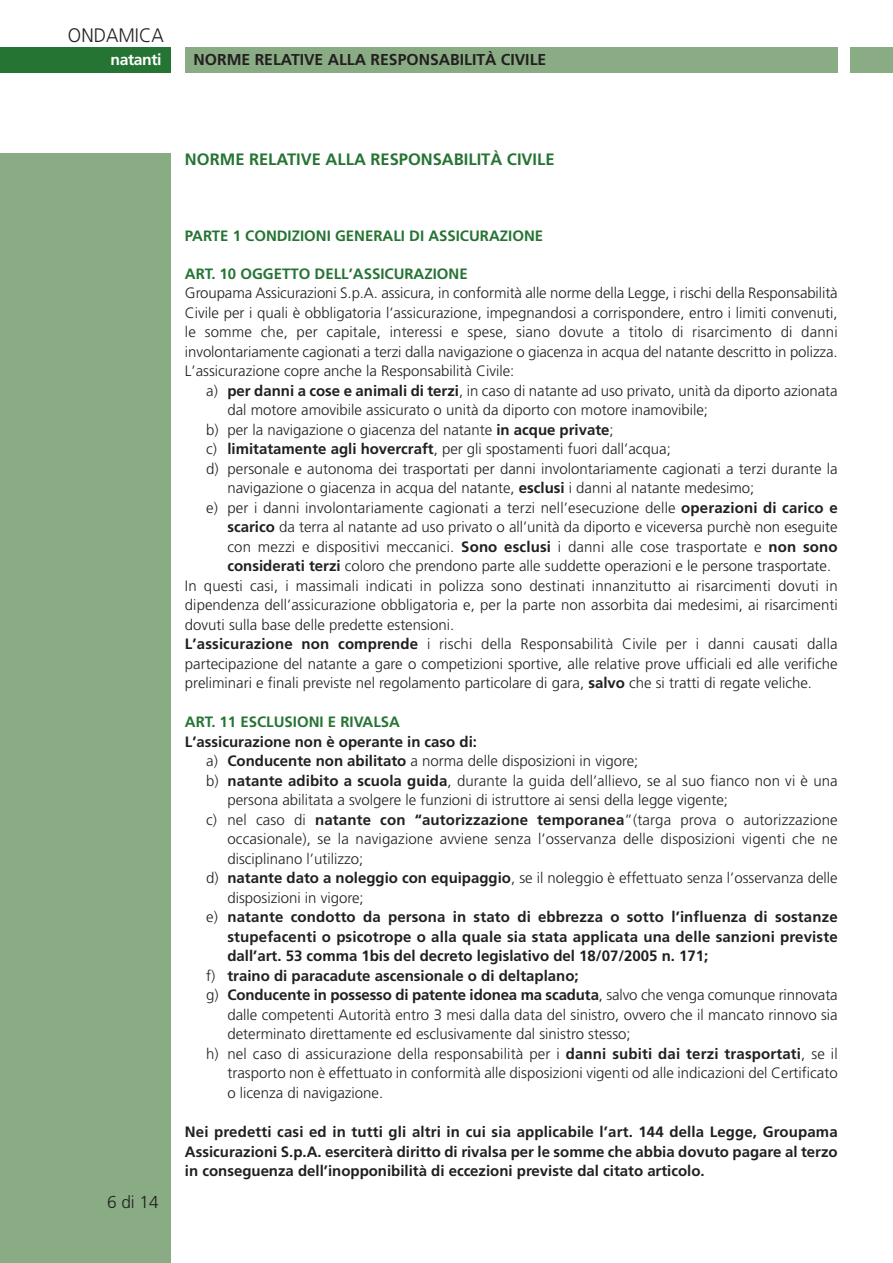
<style>
.page{position:relative;width:893px;height:1263px;background:#fff}
.page>*{position:absolute;margin:0;border:0;box-sizing:border-box;transform-origin:0 0}
.t1{font:300 19.5px "Frutiger";color:#231f20;scale:.95 1}
.t2{font:300 17.25px "Frutiger";color:#231f20}
.t3{font:700 16.5px "Frutiger";color:#267434}
.t4{font:700 15.75px "Frutiger";color:#231f20}
.t5{font:700 15.75px "Frutiger";letter-spacing:-.025em;color:#fff}
.t6{font:300 15px "Frutiger";color:#231f20}
.t7{font:700 15px/19.5px "Frutiger";color:#231f20;text-align:justify}
.t8{font:700 15px "Frutiger";color:#267434}
.s1{font-weight:700}
.s2{font-weight:300}
</style>
<div class="page">
<div style="left:0;top:153px;width:170px;height:1110px;background:#89ac84"></div>
<div style="left:0;top:47px;width:170px;height:25px;background:#267434"></div>
<div style="left:185px;top:47px;width:653px;height:25px;background:#89ac84"></div>
<div style="left:850px;top:47px;width:43px;height:25px;background:#89ac84"></div>
<p class="t1" style="left:68px;top:28px;width:102px">ONDAMICA</p>
<p class="t5" style="left:111px;top:53px;width:52px">natanti</p>
<p class="t4" style="left:193px;top:53px;width:354px">NORME RELATIVE ALLA RESPONSABILITÀ CIVILE</p>
<p class="t3" style="left:185px;top:153px;width:371px">NORME RELATIVE ALLA RESPONSABILITÀ CIVILE</p>
<p class="t2" style="left:107px;top:1195px;width:53px">6 di 14</p>
<p class="t8" style="left:185px;top:230px;width:360px">PARTE 1 CONDIZIONI GENERALI DI ASSICURAZIONE</p>
<p class="t8" style="left:185px;top:268px;width:284px">ART. 10 OGGETTO DELL’ASSICURAZIONE</p>
<p class="t6" style="left:185px;top:287px;width:654px">Groupama Assicurazioni S.p.A. assicura, in conformità alle norme della Legge, i rischi della Responsabilità</p>
<p class="t6" style="left:185px;top:307px;width:654px">Civile per i quali è obbligatoria l’assicurazione, impegnandosi a corrispondere, entro i limiti convenuti,</p>
<p class="t6" style="left:185px;top:326px;width:654px">le somme che, per capitale, interessi e spese, siano dovute a titolo di risarcimento di danni</p>
<p class="t6" style="left:185px;top:346px;width:654px">involontariamente cagionati a terzi dalla navigazione o giacenza in acqua del natante descritto in polizza.</p>
<p class="t6" style="left:185px;top:365px;width:331px">L’assicurazione copre anche la Responsabilità Civile:</p>
<p class="t6" style="left:206px;top:385px;width:633px">a) <span class="s1">per danni a cose e animali di terzi</span>, in caso di natante ad uso privato, unità da diporto azionata</p>
<p class="t6" style="left:227px;top:404px;width:482px">dal motore amovibile assicurato o unità da diporto con motore inamovibile;</p>
<p class="t6" style="left:206px;top:424px;width:409px">b) per la navigazione o giacenza del natante <span class="s1">in acque private</span>;</p>
<p class="t6" style="left:206px;top:443px;width:466px">c) <span class="s1">limitatamente agli hovercraft</span>, per gli spostamenti fuori dall’acqua;</p>
<p class="t6" style="left:206px;top:463px;width:633px">d) personale e autonoma dei trasportati per danni involontariamente cagionati a terzi durante la</p>
<p class="t6" style="left:227px;top:482px;width:528px">navigazione o giacenza in acqua del natante, <span class="s1">esclusi</span> i danni al natante medesimo;</p>
<p class="t6" style="left:206px;top:502px;width:633px">e) per i danni involontariamente cagionati a terzi nell’esecuzione delle <span class="s1">operazioni di carico e</span></p>
<p class="t6" style="left:227px;top:521px;width:612px"><span class="s1">scarico</span> da terra al natante ad uso privato o all’unità da diporto e viceversa purchè non eseguite</p>
<p class="t6" style="left:227px;top:541px;width:612px">con mezzi e dispositivi meccanici. <span class="s1">Sono esclusi</span> i danni alle cose trasportate e <span class="s1">non sono</span></p>
<p class="t6" style="left:227px;top:560px;width:605px"><span class="s1">considerati terzi</span> coloro che prendono parte alle suddette operazioni e le persone trasportate.</p>
<p class="t6" style="left:185px;top:580px;width:654px">In questi casi, i massimali indicati in polizza sono destinati innanzitutto ai risarcimenti dovuti in</p>
<p class="t6" style="left:185px;top:599px;width:654px">dipendenza dell’assicurazione obbligatoria e, per la parte non assorbita dai medesimi, ai risarcimenti</p>
<p class="t6" style="left:185px;top:619px;width:271px">dovuti sulla base delle predette estensioni.</p>
<p class="t6" style="left:185px;top:638px;width:654px"><span class="s1">L’assicurazione non comprende</span> i rischi della Responsabilità Civile per i danni causati dalla</p>
<p class="t6" style="left:185px;top:658px;width:654px">partecipazione del natante a gare o competizioni sportive, alle relative prove ufficiali ed alle verifiche</p>
<p class="t6" style="left:185px;top:677px;width:628px">preliminari e finali previste nel regolamento particolare di gara, <span class="s1">salvo</span> che si tratti di regate veliche.</p>
<p class="t8" style="left:185px;top:716px;width:217px">ART. 11 ESCLUSIONI E RIVALSA</p>
<p class="t7" style="left:185px;top:733px;width:294px">L’assicurazione non è operante in caso di:</p>
<p class="t6" style="left:206px;top:755px;width:434px">a) <span class="s1">Conducente non abilitato</span> a norma delle disposizioni in vigore;</p>
<p class="t6" style="left:206px;top:775px;width:633px">b) <span class="s1">natante adibito a scuola guida</span>, durante la guida dell’allievo, se al suo fianco non vi è una</p>
<p class="t6" style="left:227px;top:794px;width:502px">persona abilitata a svolgere le funzioni di istruttore ai sensi della legge vigente;</p>
<p class="t6" style="left:206px;top:814px;width:633px">c) nel caso di <span class="s1">natante con “autorizzazione temporanea</span>”(targa prova o autorizzazione</p>
<p class="t6" style="left:227px;top:833px;width:612px">occasionale), se la navigazione avviene senza l’osservanza delle disposizioni vigenti che ne</p>
<p class="t6" style="left:227px;top:853px;width:137px">disciplinano l’utilizzo;</p>
<p class="t6" style="left:206px;top:872px;width:633px">d) <span class="s1">natante dato a noleggio con equipaggio</span>, se il noleggio è effettuato senza l’osservanza delle</p>
<p class="t6" style="left:227px;top:892px;width:138px">disposizioni in vigore;</p>
<p class="t7" style="left:206px;top:909px;width:633px"><span class="s2">e)</span> natante condotto da persona in stato di ebbrezza o sotto l’influenza di sostanze</p>
<p class="t7" style="left:227px;top:928px;width:612px">stupefacenti o psicotrope o alla quale sia stata applicata una delle sanzioni previste</p>
<p class="t7" style="left:227px;top:948px;width:482px">dall’art. 53 comma 1bis del decreto legislativo del 18/07/2005 n. 171;</p>
<p class="t7" style="left:206px;top:967px;width:374px"><span class="s2">f)</span> traino di paracadute ascensionale o di deltaplano;</p>
<p class="t7" style="left:206px;top:987px;width:633px"><span class="s2">g)</span> Conducente in possesso di patente idonea ma scaduta<span class="s2">, salvo che venga comunque rinnovata</span></p>
<p class="t6" style="left:227px;top:1009px;width:612px">dalle competenti Autorità entro 3 mesi dalla data del sinistro, ovvero che il mancato rinnovo sia</p>
<p class="t6" style="left:227px;top:1028px;width:405px">determinato direttamente ed esclusivamente dal sinistro stesso;</p>
<p class="t6" style="left:206px;top:1048px;width:633px">h) nel caso di assicurazione della responsabilità per i <span class="s1">danni subiti dai terzi trasportati</span>, se il</p>
<p class="t6" style="left:227px;top:1067px;width:612px">trasporto non è effettuato in conformità alle disposizioni vigenti od alle indicazioni del Certificato</p>
<p class="t6" style="left:227px;top:1087px;width:157px">o licenza di navigazione.</p>
<p class="t7" style="left:185px;top:1123px;width:654px">Nei predetti casi ed in tutti gli altri in cui sia applicabile l’art. 144 della Legge, Groupama Assicurazioni S.p.A. eserciterà diritto di rivalsa per le somme che abbia dovuto pagare al terzo in conseguenza dell’inopponibilità di eccezioni previste dal citato articolo.</p>
</div>
